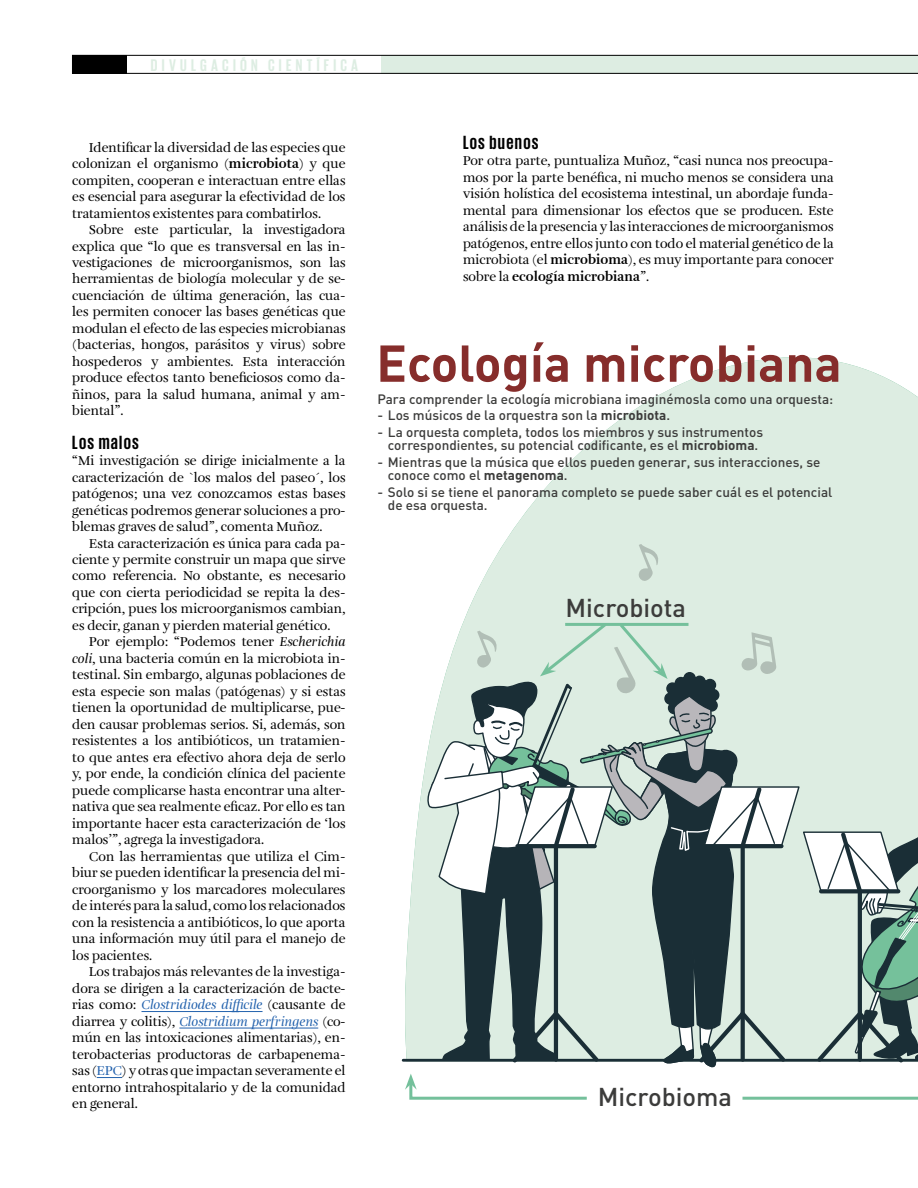
<style>
.page{position:relative;width:918px;height:1188px;background:#fff}
.page>*{position:absolute;margin:0;border:0;box-sizing:border-box;transform-origin:0 0}
.t1{font:700 51px "DIN Pro";color:#862d2b}
.t2{font:500 25.5px "DIN";color:#3c3c3b}
.t3{font:700 19.5px "Giorgio Sans";letter-spacing:.065em;color:#000}
.t4{font:700 17.25px "Giorgio Sans";letter-spacing:.25em;color:#ddede2}
.t5{font:13.5px/16.5px "Amalia Pro";color:#000;text-align:justify}
.t6{font:500 13.5px/13.5px "DIN";color:#3c3c3b}
.s1{font-weight:700}
.s2{font-style:italic}
.s3{font-style:italic;color:#2362ad}
.s4{color:#2362ad}
</style>
<div class="page">
<svg style="left:464px;top:357px;width:454px;height:263px;fill:#ddede2"></svg>
<hr style="left:403px;top:1059px;width:515px;height:3px;background:#1a2e36">
<svg style="left:639px;top:544px;width:19px;height:37px"></svg>
<hr style="left:142px;top:1011px;width:121px;height:1px;background:#2362ad">
<hr style="left:179px;top:1028px;width:139px;height:1px;background:#2362ad">
<svg style="left:97px;top:1077px;width:25px;height:1px"></svg>
<svg style="left:72px;top:55px;width:846px;height:19px"></svg>
<svg style="left:405px;top:620px;width:513px;height:480px"></svg>
<p class="t4" style="left:151px;top:56px;width:209px">DIVULGACIÓN CIENTÍFICA</p>
<p class="t5" style="left:72px;top:139px;width:275px;text-indent:17px">Identificar la diversidad de las especies que colonizan el organismo (<span class="s1">microbiota</span>) y que compiten, cooperan e interactuan entre ellas es esencial para asegurar la efectividad de los tratamientos existentes para combatirlos.</p>
<p class="t5" style="left:72px;top:222px;width:275px;text-indent:17px">Sobre este particular, la investigadora explica que “lo que es transversal en las in&shy;vestigaciones de microorganismos, son las herramientas de biología molecular y de se&shy;cuenciación de última generación, las cua&shy;les permiten conocer las bases genéticas que modulan el efecto de las especies microbianas (bacterias, hongos, parásitos y virus) sobre hospederos y ambientes. Esta interacción produce efectos tanto beneficiosos como da&shy;ñinos, para la salud humana, animal y am&shy;biental”.</p>
<h3 class="t3" style="left:72px;top:432px;width:68px">Los malos</h3>
<p class="t5" style="left:72px;top:453px;width:275px">“Mi investigación se dirige inicialmente a la caracterización de `los malos del paseo´, los patógenos; una vez conozcamos estas bases genéticas podremos generar soluciones a pro&shy;blemas graves de salud”, comenta Muñoz.</p>
<p class="t5" style="left:72px;top:535px;width:275px;text-indent:17px">Esta caracterización es única para cada pa&shy;ciente y permite construir un mapa que sirve como referencia. No obstante, es necesario que con cierta periodicidad se repita la des&shy;cripción, pues los microorganismos cambian, es decir, ganan y pierden material genético.</p>
<p class="t5" style="left:72px;top:634px;width:275px;text-indent:17px">Por ejemplo: “Podemos tener <span class="s2">Escherichia coli</span>, una bacteria común en la microbiota in&shy;testinal. Sin embargo, algunas poblaciones de esta especie son malas (patógenas) y si estas tienen la oportunidad de multiplicarse, pue&shy;den causar problemas serios. Si, además, son resistentes a los antibióticos, un tratamien&shy;to que antes era efectivo ahora deja de serlo y, por ende, la condición clínica del paciente puede complicarse hasta encontrar una alter&shy;nativa que sea realmente eficaz. Por ello es tan importante hacer esta caracterización de ‘los malos’”, agrega la investigadora.</p>
<p class="t5" style="left:72px;top:849px;width:275px;text-indent:17px">Con las herramientas que utiliza el Cim&shy;biur se pueden identificar la presencia del mi&shy;croorganismo y los marcadores moleculares de interés para la salud, como los relacionados con la resistencia a antibióticos, lo que aporta una información muy útil para el manejo de los pacientes.</p>
<p class="t5" style="left:72px;top:964px;width:275px;text-indent:17px">Los trabajos más relevantes de la investiga&shy;dora se dirigen a la caracterización de bacte&shy;rias como: <span class="s3">Clostridiodes difficile</span> (causante de diarrea y colitis), <span class="s3">Clostridium perfringens</span> (co&shy;mún en las intoxicaciones alimentarias), en&shy;terobacterias productoras de carbapenema&shy;sas (<span class="s4">EPC</span>) y otras que impactan severamente el entorno intrahospitalario y de la comunidad en general.</p>
<h3 class="t3" style="left:463px;top:132px;width:77px">Los buenos</h3>
<p class="t5" style="left:463px;top:153px;width:372px">Por otra parte, puntualiza Muñoz, “casi nunca nos preocupa&shy;mos por la parte benéfica, ni mucho menos se considera una visión holística del ecosistema intestinal, un abordaje funda&shy;mental para dimensionar los efectos que se producen. Este análisis de la presencia y las interacciones de microorganismos patógenos, entre ellos junto con todo el material genético de la microbiota (el <span class="s1">microbioma</span>), es muy importante para conocer sobre la <span class="s1">ecología microbiana</span>”.</p>
<h1 class="t1" style="left:376px;top:329px;width:467px">Ecología microbiana</h1>
<p class="t6" style="left:377px;top:392px;width:457px">Para comprender la ecología microbiana imaginémosla como una orquesta:</p>
<p class="t6" style="left:377px;top:408px;width:294px">- Los músicos de la orquestra son la <span class="s1">microbiota</span>.</p>
<p class="t6" style="left:377px;top:425px;width:387px;text-align:center">- La orquesta completa, todos los miembros y sus instrumentos correspondientes, su potencial codificante, es el <span class="s1">microbioma</span>.</p>
<p class="t6" style="left:388px;top:454px;width:434px;text-indent:-11px">- Mientras que la música que ellos pueden generar, sus interacciones, se conoce como el <span class="s1">metagenoma</span>.</p>
<p class="t6" style="left:388px;top:484px;width:446px;text-indent:-11px">- Solo si se tiene el panorama completo se puede saber cuál es el potencial de esa orquesta.</p>
<h2 class="t2" style="left:566px;top:591px;width:122px">Microbiota</h2>
<h2 class="t2" style="left:598px;top:1079px;width:136px">Microbioma</h2>
</div>
